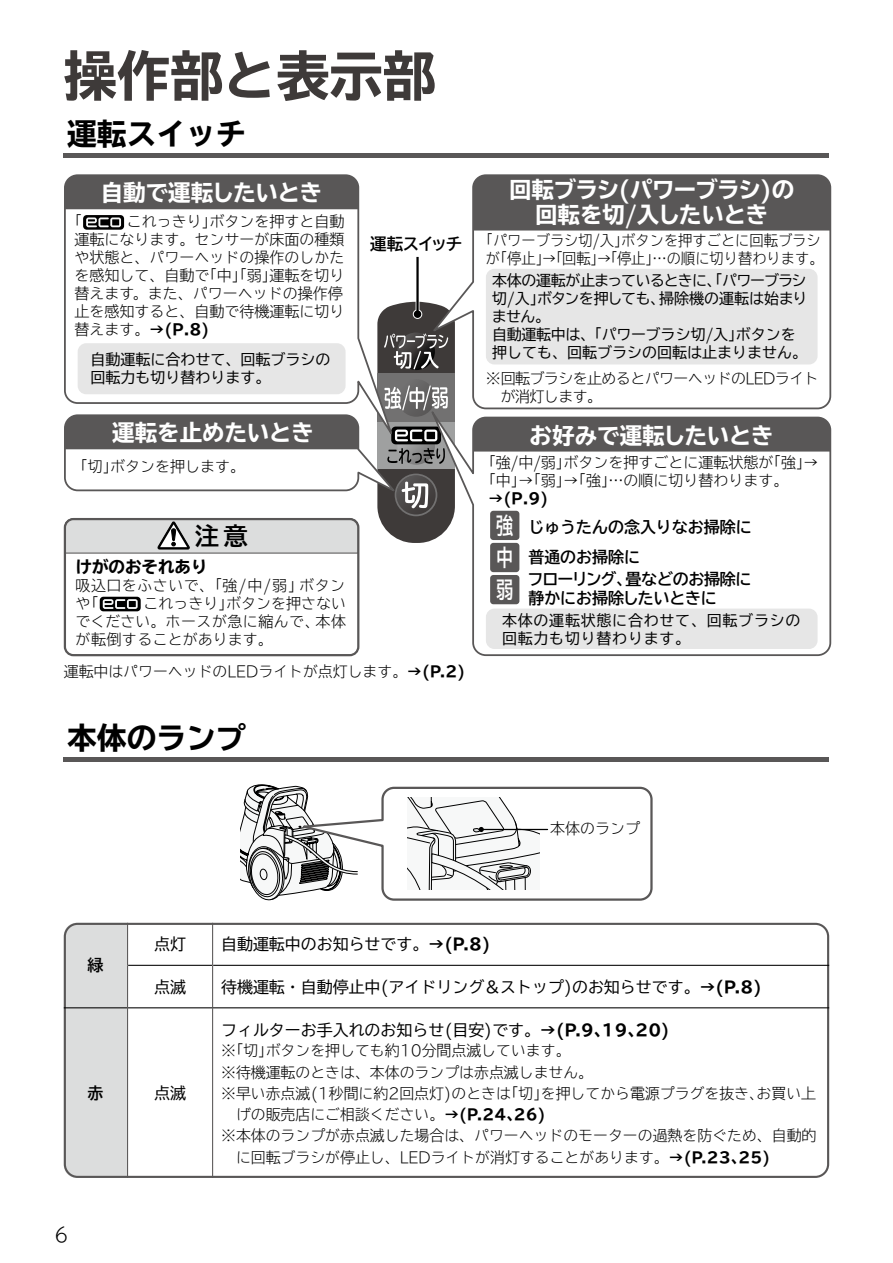
<style>
.page{position:relative;width:893px;height:1263px;background:#fff}
.page>*{position:absolute;margin:0;border:0;box-sizing:border-box;transform-origin:0 0}
.t1{font:700 expanded 53.1px "TBUD Go Std";color:#3e3a39}
.t2{font:700 expanded 29.7px "TBUD Go Std";color:#000}
.t3{font:24.3px "TBUD Go Std Bold 90 pv RKSJ H";color:#000}
.t4{font:22.8px/32.1px "TBUD Go Std Bold 90 pv RKSJ H";color:#fff;text-align:justify;scale:.75 1}
.t5{font:22.5px/25.5px "TBUD Go Std Ex Bold 90 pv RKSJ H";letter-spacing:-.01em;color:#fff;text-align:center}
.t6{font:300 19.2px "TBUDR Go Std Super";color:#000}
.t7{font:16.5px "TBUD Go Std Ex Bold 90 pv RKSJ H";color:#000}
.t8{font:16.5px "TBUD Go Std Bold 90 pv RKSJ H";letter-spacing:-.09em;color:#000}
.t9{font:15.9px "TBUD Go Std";color:#000}
.t10{font:15.9px/18.8px "TBUD Go Std Bold 90 pv RKSJ H";color:#000}
.t11{font:700 15.9px "TBUD Go Std";color:#000}
.t12{font:15px/18px "TBUD Go Std Super Light 90 pv RKSJ H";color:#000;text-align:justify}
.t13{font:15px/18px "TBUD Go Std Regular 90 pv RKSJ H";letter-spacing:-.025em;color:#000}
.t14{font:15px/18px "TBUD Go Std Super Light 90 pv RKSJ H";color:#000;scale:.95 1}
.t15{font:15px/18px "TBUD Go Std Regular 90 pv RKSJ H";letter-spacing:.05em;color:#000}
.t16{font:15px/18px "TBUD Go Std Super Light 90 pv RKSJ H";letter-spacing:-.04em;color:#000}
.t17{font:15px/18px "TBUD Go Std Regular 90 pv RKSJ H";color:#000}
.t18{font:15px "TBUD Go Std Ex Bold 90 pv RKSJ H";color:#000}
.t19{font:300 14.85px "TBUD Go Std Super";color:#000}
.s1{font-family:"TBUD Go Std Super Light 90 pv RKSJ H"}
.s2{font-family:"TBUD Go Std";font-weight:700;font-stretch:expanded}
.s3{font-weight:700;font-stretch:expanded}
</style>
<div class="page">
<div style="left:64px;top:923px;width:63px;height:255px;background:#dcdddd"></div>
<hr style="left:64px;top:153px;width:765px;height:4px;background:#595757">
<hr style="left:416px;top:257px;width:3px;height:57px;background:#000">
<svg style="left:455px;top:174px;width:376px;height:220px"></svg>
<div style="left:64px;top:518px;width:295px;height:138px;border:2px solid #595757;border-radius:9px"></div>
<svg style="left:64px;top:302px;width:391px;height:252px"></svg>
<div style="left:486px;top:269px;width:332px;height:95px;background:#e6e6e6;border-radius:9px"></div>
<div style="left:473px;top:175px;width:357px;height:56px;background:#595757"></div>
<svg style="left:422px;top:394px;width:409px;height:262px"></svg>
<div style="left:473px;top:418px;width:357px;height:34px;background:#595757"></div>
<div style="left:490px;top:511px;width:29px;height:29px;background:#595757;border-radius:3px"></div>
<div style="left:490px;top:543px;width:29px;height:29px;background:#595757;border-radius:3px"></div>
<div style="left:490px;top:575px;width:29px;height:29px;background:#595757;border-radius:3px"></div>
<div style="left:486px;top:609px;width:332px;height:40px;background:#e6e6e6;border-radius:9px"></div>
<svg style="left:64px;top:174px;width:334px;height:273px"></svg>
<div style="left:65px;top:175px;width:293px;height:34px;background:#595757"></div>
<div style="left:78px;top:343px;width:268px;height:51px;background:#e6e6e6;border-radius:9px"></div>
<svg style="left:83px;top:215px;width:41px;height:15px"></svg>
<svg style="left:86px;top:217px;width:35px;height:10px"></svg>
<div style="left:100px;top:597px;width:41px;height:14px;background:#000;border-radius:4px"></div>
<svg style="left:103px;top:599px;width:35px;height:10px"></svg>
<hr style="left:64px;top:757px;width:765px;height:4px;background:#595757">
<svg style="left:240px;top:784px;width:413px;height:117px"></svg>
<div style="left:64px;top:923px;width:765px;height:255px;border:2px solid #595757;border-radius:13px"></div>
<hr style="left:128px;top:965px;width:84px;height:1px;background:#000">
<hr style="left:213px;top:965px;width:616px;height:1px;background:#000">
<hr style="left:212px;top:923px;width:1px;height:42px;background:#595757">
<hr style="left:212px;top:965px;width:1px;height:42px;background:#595757">
<hr style="left:127px;top:1008px;width:1px;height:170px;background:#595757">
<hr style="left:212px;top:1008px;width:1px;height:170px;background:#595757">
<hr style="left:64px;top:1007px;width:64px;height:1px;background:#000">
<hr style="left:128px;top:1007px;width:85px;height:1px;background:#000">
<hr style="left:213px;top:1007px;width:616px;height:1px;background:#000">
<hr style="left:127px;top:923px;width:1px;height:42px;background:#595757">
<hr style="left:127px;top:965px;width:1px;height:42px;background:#595757">
<h1 class="t1" style="left:64px;top:46px;width:374px">操作部と表示部</h1>
<h2 class="t2" style="left:67px;top:118px;width:180px">運転スイッチ</h2>
<h3 class="t5" style="left:101px;top:181px;width:223px">自動で運転したいとき</h3>
<p class="t12" style="left:74px;top:212px;width:271px">｢　　　これっきり｣ボタンを押すと自動運転になります。センサーが床面の種類や状態と、パワーヘッドの操作のしかたを感知して、自動で｢中｣｢弱｣運転を切り替えます。また、パワーヘッドの操作停止を感知すると、自動で待機運転に切り</p>
<p class="t18" style="left:74px;top:321px;width:136px"><span class="s1">替えます。</span>→(P.8)</p>
<p class="t17" style="left:90px;top:350px;width:242px">自動運転に合わせて、回転ブラシの回転力も切り替わります。</p>
<h3 class="t5" style="left:112px;top:421px;width:203px">運転を止めたいとき</h3>
<p class="t12" style="left:80px;top:457px;width:166px">｢切｣ボタンを押します。</p>
<h3 class="t3" style="left:195px;top:516px;width:54px">注意</h3>
<p class="t7" style="left:76px;top:558px;width:133px">けがのおそれあり</p>
<p class="t12" style="left:76px;top:576px;width:272px">吸込口をふさいで、｢強/中/弱｣ボタンや｢　　　これっきり｣ボタンを押さないでください。ホースが急に縮んで、本体が転倒することがあります。</p>
<h3 class="t5" style="left:509px;top:177px;width:287px">回転ブラシ(パワーブラシ)の回転を切/入したいとき</h3>
<p class="t8" style="left:370px;top:230px;width:94px">運転スイッチ</p>
<p class="t14" style="left:486px;top:231px;width:357px">｢パワーブラシ切/入｣ボタンを押すごとに回転ブラシが｢停止｣→｢回転｣→｢停止｣…の順に切り替わります。</p>
<p class="t13" style="left:492px;top:271px;width:317px">本体の運転が止まっているときに、｢パワーブラシ切/入｣ボタンを押しても、掃除機の運転は始まりません。<br>自動運転中は、｢パワーブラシ切/入｣ボタンを押しても、回転ブラシの回転は止まりません。</p>
<p class="t16" style="left:501px;top:369px;width:319px;text-indent:-15px">※回転ブラシを止めるとパワーヘッドのLEDライトが消灯します。</p>
<h3 class="t5" style="left:530px;top:423px;width:246px">お好みで運転したいとき</h3>
<p class="t12" style="left:488px;top:453px;width:332px">｢強/中/弱｣ボタンを押すごとに運転状態が｢強｣→｢中｣→｢弱｣→｢強｣…の順に切り替わります。</p>
<p class="t18" style="left:488px;top:490px;width:61px">→(P.9)</p>
<h3 class="t4" style="left:496px;top:510px;width:24px">強中弱</h3>
<p class="t15" style="left:502px;top:611px;width:300px">本体の運転状態に合わせて、回転ブラシの回転力も切り替わります。</p>
<p class="t10" style="left:528px;top:518px;width:225px">じゅうたんの念入りなお掃除に</p>
<p class="t10" style="left:527px;top:570px;width:225px">フローリング、畳などのお掃除に静かにお掃除したいときに</p>
<p class="t10" style="left:528px;top:548px;width:113px">普通のお掃除に</p>
<p class="t19" style="left:64px;top:659px;width:403px">運転中はパワーヘッドのLEDライトが点灯します。<span class="s2">→(P.2-)</span></p>
<h2 class="t2" style="left:67px;top:721px;width:180px">本体のランプ</h2>
<p class="t12" style="left:550px;top:818px;width:91px">本体のランプ</p>
<p class="t11" style="left:87px;top:952px;width:17px">緑</p>
<p class="t9" style="left:154px;top:931px;width:33px">点灯</p>
<p class="t9" style="left:221px;top:931px;width:271px">自動運転中のお知らせです。<span class="s3">→(P.8)</span></p>
<p class="t9" style="left:154px;top:973px;width:33px">点滅</p>
<p class="t9" style="left:221px;top:973px;width:542px">待機運転・自動停止中(アイドリング＆ストップ)のお知らせです。<span class="s3">→(P.8)</span></p>
<p class="t11" style="left:87px;top:1080px;width:17px">赤</p>
<p class="t9" style="left:154px;top:1080px;width:33px">点滅</p>
<p class="t6" style="left:55px;top:1218px;width:16px">6</p>
<p class="t9" style="left:221px;top:1017px;width:450px">フィルターお手入れのお知らせ(目安)です。<span class="s3">→(P.9､19､20)</span></p>
<p class="t19" style="left:221px;top:1038px;width:351px">※｢切｣ボタンを押しても約10分間点滅しています。</p>
<p class="t19" style="left:221px;top:1060px;width:374px">※待機運転のときは、本体のランプは赤点滅しません。</p>
<p class="t19" style="left:221px;top:1081px;width:596px">※早い赤点滅(1秒間に約2回点灯)のときは｢切｣を押してから電源プラグを抜き､お買い上</p>
<p class="t19" style="left:236px;top:1102px;width:311px">げの販売店にご相談ください。<span class="s2">→(P.24､26)</span></p>
<p class="t19" style="left:221px;top:1123px;width:597px">※本体のランプが赤点滅した場合は、パワーヘッドのモーターの過熱を防ぐため、自動的</p>
<p class="t19" style="left:236px;top:1145px;width:536px">に回転ブラシが停止し、LEDライトが消灯することがあります。<span class="s2">→(P.23､25)</span></p>
</div>
